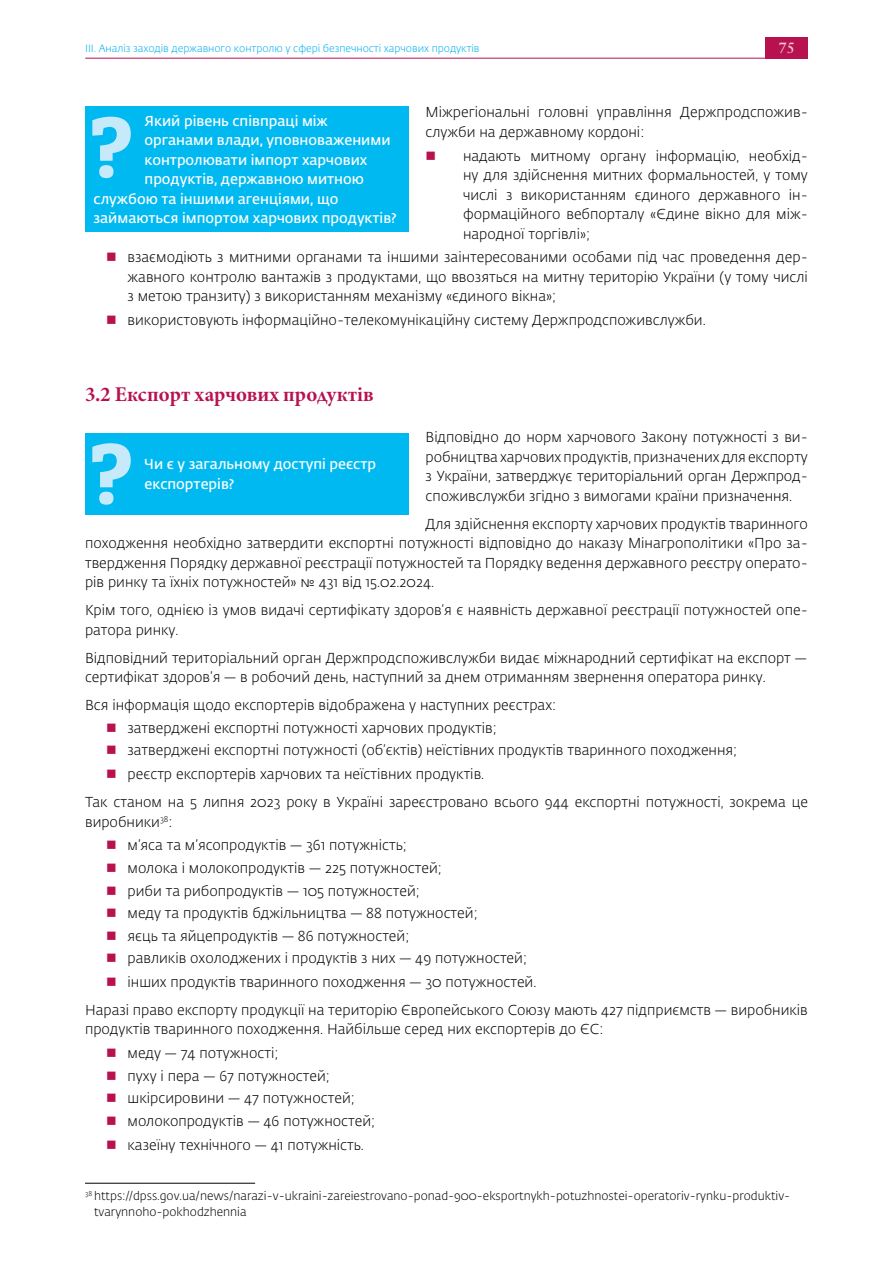
<style>
.page{position:relative;width:893px;height:1263px;background:#fff}
.page>*{position:absolute;margin:0;border:0;box-sizing:border-box;transform-origin:0 0}
.txt{font:700 83.55px "Adelle";color:#c7eafb}
.head1{font:700 21px "Minion 3 Subhead";letter-spacing:.005em;color:#b8114f}
.t1{font:700 15px "Sabon LT Pro";color:#ecc9ca}
.txt-2{font:300 14.25px/19.5px "Fedra Sans Pro";color:#000}
.txt-3{font:600 14.25px "Fedra Sans Pro";color:#fff}
.snoska{font:300 12px/16.5px "Fedra Sans Pro";color:#000}
.t2{font:300 10.5px "Fedra Sans Pro";letter-spacing:-.005em;color:#00aeef}
</style>
<div class="page">
<div style="left:766px;top:37px;width:42px;height:21px;background:#b8114f"></div>
<hr style="left:85px;top:58px;width:681px;height:1px;background:#b8114f">
<hr style="left:85px;top:1183px;width:170px;height:1px;background:#000">
<div style="left:85px;top:433px;width:324px;height:81px;background:#00b9f1"></div>
<div style="left:85px;top:106px;width:324px;height:126px;background:#00b9f1"></div>
<p class="t2" style="left:85px;top:41px;width:396px">ІІІ. Аналіз заходів державного контролю у сфері безпечності харчових продуктів</p>
<p class="t1" style="left:778px;top:39px;width:18px">75</p>
<p class="txt-2" style="left:426px;top:102px;width:381px">Міжрегіональні головні управління Держпродспожив&shy;служби на державному кордоні:</p>
<p class="txt-2" style="left:463px;top:146px;width:346px;text-align:justify">надають митному органу інформацію, необхід&shy;ну для здійснення митних формальностей, у тому числі з використанням єдиного державного ін&shy;формаційного вебпорталу «Єдине вікно для між&shy;народної торгівлі»;</p>
<p class="txt-2" style="left:128px;top:247px;width:682px;text-align:justify">взаємодіють з митними органами та іншими заінтересованими особами під час проведення дер&shy;жавного контролю вантажів з продуктами, що ввозяться на митну територію України (у тому числі з метою транзиту) з використанням механізму «єдиного вікна»;</p>
<p class="txt-2" style="left:128px;top:310px;width:580px">використовують інформаційно-телекомунікаційну систему Держпродспоживслужби.</p>
<p class="txt-3" style="left:145px;top:111px;width:185px">Який рівень співпраці між</p>
<p class="txt-3" style="left:145px;top:130px;width:247px">органами влади, уповноваженими</p>
<p class="txt-3" style="left:145px;top:150px;width:224px">контролювати імпорт харчових</p>
<p class="txt-3" style="left:145px;top:169px;width:221px">продуктів, державною митною</p>
<p class="txt-3" style="left:94px;top:189px;width:246px">службою та іншими агенціями, що</p>
<p class="txt-3" style="left:94px;top:208px;width:305px">займаються імпортом харчових продуктів?</p>
<p class="txt" style="left:88px;top:94px;width:46px">?</p>
<p class="head1" style="left:85px;top:380px;width:290px">3.2 Експорт харчових продуктів</p>
<p class="txt-2" style="left:426px;top:427px;width:384px">Відповідно до норм харчового Закону потужності з ви&shy;робництва харчових продуктів, призначених для експорту з України, затверджує територіальний орган Держпрод&shy;споживслужби згідно з вимогами країни призначення.</p>
<p class="txt-2" style="left:85px;top:514px;width:724px;text-align:justify;text-indent:340px">Для здійснення експорту харчових продуктів тваринного походження необхідно затвердити експортні потужності відповідно до наказу Мінагрополітики «Про за&shy;твердження Порядку державної реєстрації потужностей та Порядку ведення державного реєстру операто&shy;рів ринку та їхніх потужностей» № 431 від 15.02.2024.</p>
<p class="txt-2" style="left:85px;top:600px;width:724px">Крім того, однією із умов видачі сертифікату здоров’я є наявність державної реєстрації потужностей опе&shy;ратора ринку.</p>
<p class="txt-2" style="left:85px;top:648px;width:724px">Відповідний територіальний орган Держпродспоживслужби видає міжнародний сертифікат на експорт — сертифікат здоров’я — в робочий день, наступний за днем отриманням звернення оператора ринку.</p>
<p class="txt-2" style="left:85px;top:695px;width:473px">Вся інформація щодо експортерів відображена у наступних реєстрах:</p>
<p class="txt-2" style="left:128px;top:718px;width:371px">затверджені експортні потужності харчових продуктів;</p>
<p class="txt-2" style="left:128px;top:740px;width:611px">затверджені експортні потужності (об’єктів) неїстівних продуктів тваринного походження;</p>
<p class="txt-2" style="left:128px;top:764px;width:358px">реєстр експортерів харчових та неїстівних продуктів.</p>
<p class="txt-2" style="left:85px;top:792px;width:724px">Так станом на 5 липня 2023 року в Україні зареєстровано всього 944 експортні потужності, зокрема це виробники<sup>38</sup>:</p>
<p class="txt-2" style="left:128px;top:835px;width:281px">м’яса та м’ясопродуктів — 361 потужність;</p>
<p class="txt-2" style="left:128px;top:858px;width:316px">молока і молокопродуктів — 225 потужностей;</p>
<p class="txt-2" style="left:128px;top:880px;width:294px">риби та рибопродуктів — 105 потужностей;</p>
<p class="txt-2" style="left:128px;top:903px;width:352px">меду та продуктів бджільництва — 88 потужностей;</p>
<p class="txt-2" style="left:128px;top:926px;width:283px">яєць та яйцепродуктів — 86 потужностей;</p>
<p class="txt-2" style="left:128px;top:948px;width:401px">равликів охолоджених і продуктів з них — 49 потужностей;</p>
<p class="txt-2" style="left:128px;top:972px;width:410px">інших продуктів тваринного походження — 30 потужностей.</p>
<p class="txt-2" style="left:85px;top:1000px;width:724px">Наразі право експорту продукції на територію Європейського Союзу мають 427 підприємств — виробників продуктів тваринного походження. Найбільше серед них експортерів до ЄС:</p>
<p class="txt-2" style="left:128px;top:1043px;width:152px">меду — 74 потужності;</p>
<p class="txt-2" style="left:128px;top:1066px;width:204px">пуху і пера — 67 потужностей;</p>
<p class="txt-2" style="left:128px;top:1088px;width:229px">шкірсировини — 47 потужностей;</p>
<p class="txt-2" style="left:128px;top:1111px;width:249px">молокопродуктів — 46 потужностей;</p>
<p class="txt-2" style="left:128px;top:1135px;width:238px">казеїну технічного — 41 потужність.</p>
<p class="snoska" style="left:94px;top:1187px;width:698px;text-indent:-9px"><sup>38</sup> https://dpss.gov.ua/news/narazi-v-ukraini-zareiestrovano-ponad-900-eksportnykh-potuzhnostei-operatoriv-rynku-produktiv&shy;tvarynnoho-pokhodzhennia</p>
<p class="txt" style="left:88px;top:421px;width:46px">?</p>
<p class="txt-3" style="left:145px;top:454px;width:233px">Чи є у загальному доступі реєстр</p>
<p class="txt-3" style="left:145px;top:473px;width:91px">експортерів?</p>
</div>
